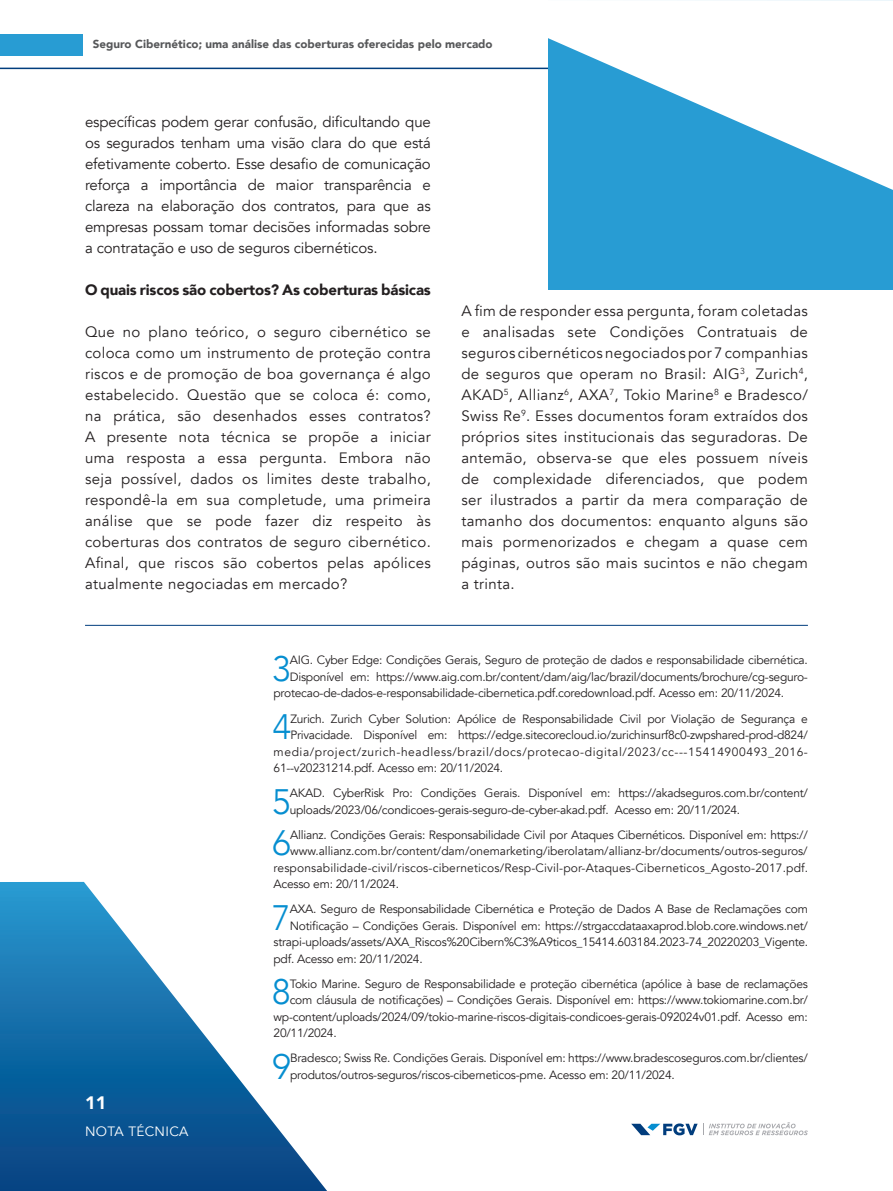
<style>
.page{position:relative;width:893px;height:1191px;background:#fff}
.page>*{position:absolute;margin:0;border:0;box-sizing:border-box;transform-origin:0 0}
.RODAPE{font:300 35.25px "Avenir";color:#068ed0}
.t1{font:900 18px "Avenir";color:#fff}
.Corpo_de_texto{font:15px/21px "Avenir";letter-spacing:.02em;color:#231f20;text-align:justify}
.Corpo_de_texto-2{font:900 15px "Avenir";letter-spacing:-.01em;color:#231f20}
.t2{font:13.5px "Avenir";letter-spacing:.025em;color:#fff}
.RODAPE-2{font:12px/16.5px "Avenir";letter-spacing:-.02em;color:#231f20}
.RODAPE-3{font:12px "Avenir";letter-spacing:.015em;color:#231f20}
.RODAPE-4{font:12px "Avenir";letter-spacing:.05em;color:#231f20}
.t3{font:900 11.55px "Avenir";color:#57585a}
</style>
<div class="page">
<div style="left:0;top:34px;width:83px;height:21px;background:#289cd3"></div>
<hr style="left:0;top:68px;width:893px;height:1px;background:#013d7d">
<div style="left:549px;top:0;width:344px;height:289px;background:#289cd3"></div>
<svg style="left:461px;top:0;width:432px;height:190px;fill:#fff"></svg>
<hr style="left:85px;top:625px;width:723px;height:1px;background:#013d7d">
<svg style="left:0;top:882px;width:327px;height:309px"></svg>
<svg style="left:631px;top:1122px;width:177px;height:13px"></svg>
<p class="t3" style="left:93px;top:34px;width:401px">Seguro Cibernético; uma análise das coberturas oferecidas pelo mercado</p>
<p class="Corpo_de_texto" style="left:85px;top:112px;width:347px">específicas podem gerar confusão, dificultando que os segurados tenham uma visão clara do que está efetivamente coberto. Esse desafio de comunicação reforça a importância de maior transparência e clareza na elaboração dos contratos, para que as empresas possam tomar decisões informadas sobre a contratação e uso de seguros cibernéticos.</p>
<p class="Corpo_de_texto-2" style="left:85px;top:277px;width:347px">O quais riscos são cobertos? As coberturas básicas</p>
<p class="Corpo_de_texto" style="left:85px;top:322px;width:347px">Que no plano teórico, o seguro cibernético se coloca como um instrumento de proteção contra riscos e de promoção de boa governança é algo estabelecido. Questão que se coloca é: como, na prática, são desenhados esses contratos?<br>A presente nota técnica se propõe a iniciar uma resposta a essa pergunta. Embora não seja possível, dados os limites deste trabalho, respondê-la em sua completude, uma primeira análise que se pode fazer diz respeito às coberturas dos contratos de seguro cibernético.<br>Afinal, que riscos são cobertos pelas apólices atualmente negociadas em mercado?</p>
<p class="Corpo_de_texto" style="left:461px;top:301px;width:348px">A fim de responder essa pergunta, foram coletadas e analisadas sete Condições Contratuais de seguros cibernéticos negociados por 7 companhias de seguros que operam no Brasil: AIG<sup>3</sup>, Zurich<sup>4</sup>, AKAD<sup>5</sup>, Allianz<sup>6</sup>, AXA<sup>7</sup>, Tokio Marine<sup>8</sup> e Bradesco/ Swiss Re<sup>9</sup>. Esses documentos foram extraídos dos próprios sites institucionais das seguradoras. De antemão, observa-se que eles possuem níveis de complexidade diferenciados, que podem ser ilustrados a partir da mera comparação de tamanho dos documentos: enquanto alguns são mais pormenorizados e chegam a quase cem páginas, outros são mais sucintos e não chegam a trinta.</p>
<h2 class="t1" style="left:85px;top:1087px;width:23px">11</h2>
<p class="t2" style="left:85px;top:1123px;width:105px">NOTA TÉCNICA</p>
<p class="RODAPE" style="left:272px;top:648px;width:20px">3</p>
<p class="RODAPE-2" style="left:290px;top:652px;width:520px">AIG. Cyber Edge: Condições Gerais, Seguro de proteção de dados e responsabilidade cibernética.</p>
<p class="RODAPE-2" style="left:290px;top:669px;width:520px">Disponível em: https://www.aig.com.br/content/dam/aig/lac/brazil/documents/brochure/cg-seguro-</p>
<p class="RODAPE-2" style="left:274px;top:685px;width:512px">protecao-de-dados-e-responsabilidade-cibernetica.pdf.coredownload.pdf. Acesso em: 20/11/2024.</p>
<p class="RODAPE" style="left:273px;top:706px;width:20px">4</p>
<p class="RODAPE-2" style="left:290px;top:710px;width:519px">Zurich. Zurich Cyber Solution: Apólice de Responsabilidade Civil por Violação de Segurança e</p>
<p class="RODAPE-2" style="left:290px;top:727px;width:519px">Privacidade. Disponível em: https://edge.sitecorecloud.io/zurichinsurf8c0-zwpshared-prod-d824/</p>
<p class="RODAPE-4" style="left:274px;top:744px;width:536px">media/project/zurich-headless/brazil/docs/protecao-digital/2023/cc---15414900493_2016-</p>
<p class="RODAPE-2" style="left:274px;top:760px;width:231px">61--v20231214.pdf. Acesso em: 20/11/2024.</p>
<p class="RODAPE" style="left:272px;top:780px;width:20px">5</p>
<p class="RODAPE-2" style="left:290px;top:785px;width:520px">AKAD. CyberRisk Pro: Condições Gerais. Disponível em: https://akadseguros.com.br/content/ uploads/2023/06/condicoes-gerais-seguro-de-cyber-akad.pdf. Acesso em: 20/11/2024.</p>
<p class="RODAPE" style="left:273px;top:822px;width:20px">6</p>
<p class="RODAPE-2" style="left:290px;top:826px;width:519px">Allianz. Condições Gerais: Responsabilidade Civil por Ataques Cibernéticos. Disponível em: https://</p>
<p class="RODAPE-2" style="left:290px;top:843px;width:519px">www.allianz.com.br/content/dam/onemarketing/iberolatam/allianz-br/documents/outros-seguros/</p>
<p class="RODAPE-3" style="left:274px;top:860px;width:536px">responsabilidade-civil/riscos-ciberneticos/Resp-Civil-por-Ataques-Ciberneticos_Agosto-2017.pdf.</p>
<p class="RODAPE-2" style="left:274px;top:876px;width:127px">Acesso em: 20/11/2024.</p>
<p class="RODAPE" style="left:272px;top:896px;width:20px">7</p>
<p class="RODAPE-2" style="left:290px;top:901px;width:520px">AXA. Seguro de Responsabilidade Cibernética e Proteção de Dados A Base de Reclamações com</p>
<p class="RODAPE-2" style="left:290px;top:917px;width:520px">Notificação – Condições Gerais. Disponível em: https://strgaccdataaxaprod.blob.core.windows.net/</p>
<p class="RODAPE-2" style="left:274px;top:934px;width:536px">strapi-uploads/assets/AXA_Riscos%20Cibern%C3%A9ticos_15414.603184.2023-74_20220203_Vigente.</p>
<p class="RODAPE-2" style="left:274px;top:950px;width:151px">pdf. Acesso em: 20/11/2024.</p>
<p class="RODAPE" style="left:272px;top:971px;width:20px">8</p>
<p class="RODAPE-2" style="left:290px;top:975px;width:520px">Tokio Marine. Seguro de Responsabilidade e proteção cibernética (apólice à base de reclamações</p>
<p class="RODAPE-2" style="left:290px;top:992px;width:520px">com cláusula de notificações) – Condições Gerais. Disponível em: https://www.tokiomarine.com.br/</p>
<p class="RODAPE-2" style="left:274px;top:1008px;width:536px">wp-content/uploads/2024/09/tokio-marine-riscos-digitais-condicoes-gerais-092024v01.pdf. Acesso em:</p>
<p class="RODAPE-2" style="left:274px;top:1025px;width:65px">20/11/2024.</p>
<p class="RODAPE" style="left:273px;top:1045px;width:20px">9</p>
<p class="RODAPE-2" style="left:290px;top:1050px;width:519px">Bradesco; Swiss Re. Condições Gerais. Disponível em: https://www.bradescoseguros.com.br/clientes/ produtos/outros-seguros/riscos-ciberneticos-pme. Acesso em: 20/11/2024.</p>
</div>
